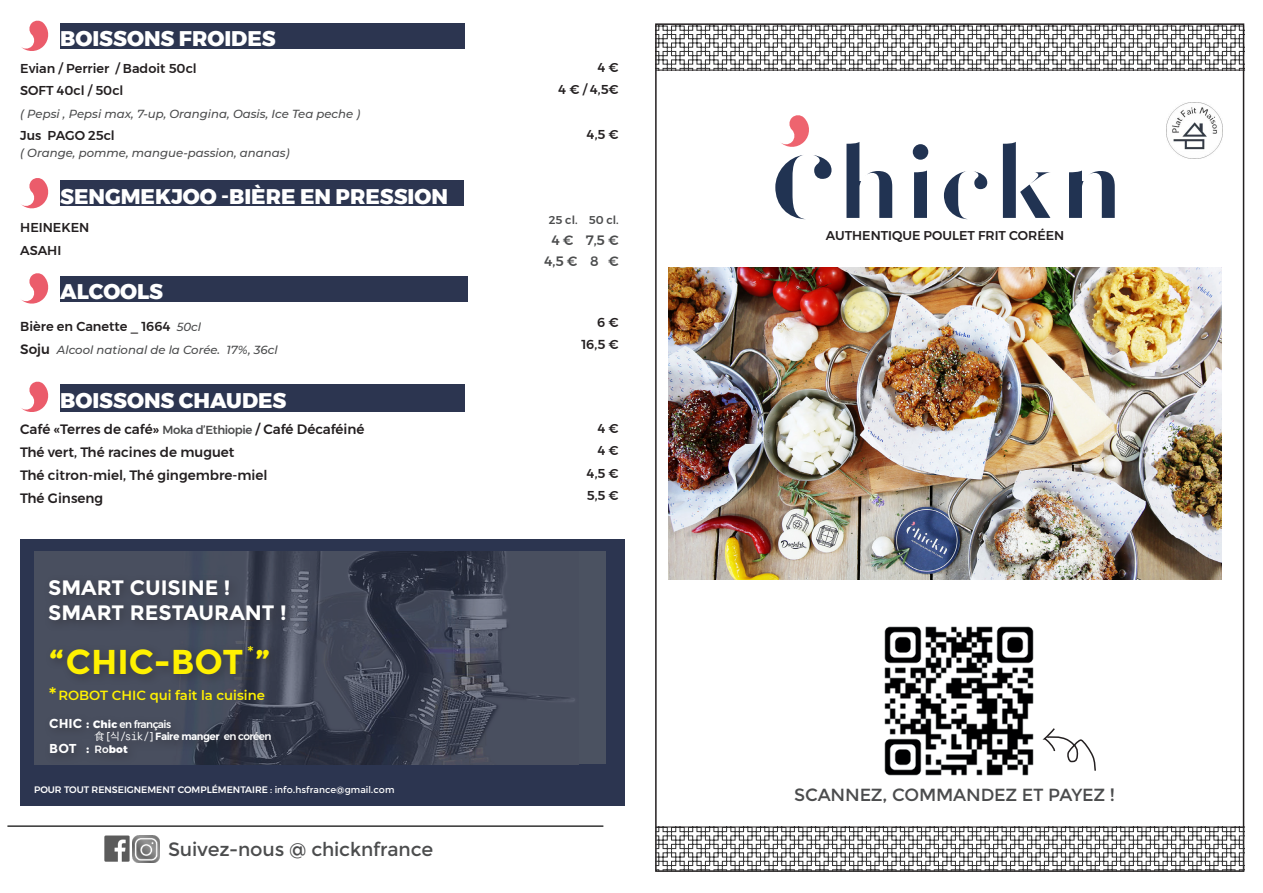
<style>
.page{position:relative;width:1263px;height:893px;background:#fff}
.page>*{position:absolute;margin:0;border:0;box-sizing:border-box;transform-origin:0 0}
.t1{font:700 34.5px "Montserrat";color:#fff101}
.t2{font:800 21.15px "Montserrat";color:#fff}
.t3{font:700 20.85px "Montserrat";color:#fff}
.t4{font:19.05px "Montserrat";letter-spacing:-.01em;color:#4b4c4d}
.t5{font:17.55px "Montserrat";letter-spacing:-.01em;color:#4b4c4d}
.t6{font:17.25px "Montserrat";color:#fff101}
.t7{font:500 13.5px "Montserrat";color:#231f20}
.t8{font:500 13.5px "Montserrat";color:#4b4c4d}
.t9{font:600 13.2px "Montserrat";color:#fff101}
.t10{font:500 12.9px "Montserrat";color:#231f20}
.t11{font:700 12.9px "Montserrat";color:#fff}
.t12{font:500 12.75px "Montserrat";color:#231f20}
.t13{font:italic 500 11.7px "Montserrat";color:#4b4c4d}
.t14{font:500 11.25px "Montserrat";color:#4b4c4d}
.t15{font:700 10.5px "Montserrat";letter-spacing:-.05em;color:#fff}
.t16{font:500 10.5px "Montserrat";letter-spacing:-.05em;color:#fff}
.t17{font:500 9.3px "Montserrat";color:#fff}
.s1{font-style:italic;font-size:11.7px;color:#4b4c4d}
.s2{font-style:normal;font-size:13.5px;color:#231f20}
.s3{font-size:11.7px;color:#4b4c4d}
.s4{font-size:17.25px}
.s5{font-weight:700;font-size:12.9px}
.s6{font-weight:800}
.s7{font-family:"Sim Song"}
.s8{font-weight:400}
.s9{font-family:"Elice Digital Baeum OTF";font-weight:400}
.s10{font-weight:500}
.s11{font-weight:500;font-size:10.5px}
.s12{font-weight:800;font-size:10.5px}
</style>
<div class="page">
<svg style="left:658px;top:26px;width:583px;height:44px"></svg>
<hr style="left:656px;top:70px;width:589px;height:1px;background:#231f20">
<svg style="left:655px;top:827px;width:589px;height:45px"></svg>
<hr style="left:7px;top:825px;width:596px;height:2px;background:#333">
<hr style="left:656px;top:827px;width:589px;height:1px;background:#231f20">
<img style="left:104px;top:836px;width:25px;height:25px">
<img style="left:133px;top:836px;width:26px;height:26px">
<img style="left:884px;top:626px;width:150px;height:150px">
<div style="left:60px;top:23px;width:405px;height:26px;background:#2c3550"></div>
<svg style="left:21px;top:20px;width:28px;height:31px"></svg>
<div style="left:60px;top:276px;width:408px;height:26px;background:#2c3550"></div>
<svg style="left:21px;top:273px;width:28px;height:31px"></svg>
<div style="left:60px;top:384px;width:405px;height:27px;background:#2c3550"></div>
<svg style="left:21px;top:381px;width:28px;height:31px"></svg>
<div style="left:60px;top:181px;width:403px;height:25px;background:#2c3550"></div>
<svg style="left:21px;top:178px;width:28px;height:31px"></svg>
<div style="left:20px;top:539px;width:605px;height:267px;background:#2c3550"></div>
<div style="left:34px;top:552px;width:572px;height:212px;background:#494f5f"></div>
<img style="left:186px;top:552px;width:389px;height:212px">
<div style="left:44px;top:575px;width:253px;height:57px;background:#231f20;opacity:.43"></div>
<div style="left:45px;top:641px;width:236px;height:45px;background:#231f20;opacity:.43"></div>
<div style="left:44px;top:713px;width:239px;height:52px;background:#231f20;opacity:.43"></div>
<img style="left:669px;top:268px;width:552px;height:311px">
<img style="left:1166px;top:102px;width:57px;height:57px">
<svg style="left:813px;top:155px;width:18px;height:24px"></svg>
<svg style="left:775px;top:155px;width:29px;height:64px"></svg>
<svg style="left:846px;top:142px;width:46px;height:76px"></svg>
<svg style="left:914px;top:170px;width:13px;height:48px"></svg>
<div style="left:913px;top:144px;width:15px;height:16px;background:#213352;border-radius:50%"></div>
<svg style="left:944px;top:171px;width:43px;height:48px"></svg>
<svg style="left:1003px;top:142px;width:48px;height:76px"></svg>
<svg style="left:1069px;top:170px;width:46px;height:48px"></svg>
<svg style="left:781px;top:115px;width:28px;height:32px"></svg>
<svg style="left:1042px;top:728px;width:54px;height:43px"></svg>
<p class="t2" style="left:60px;top:22px;width:217px">BOISSONS FROIDES</p>
<p class="t10" style="left:20px;top:58px;width:178px">Evian / Perrier / Badoit 50cl</p>
<p class="t10" style="left:20px;top:80px;width:105px">SOFT 40cl / 50cl</p>
<p class="t13" style="left:20px;top:105px;width:342px">( Pepsi , Pepsi max, 7-up, Orangina, Oasis, Ice Tea peche )</p>
<p class="t10" style="left:20px;top:125px;width:96px">Jus PAGO 25cl</p>
<p class="t13" style="left:20px;top:144px;width:271px">( Orange, pomme, mangue-passion, ananas)</p>
<p class="t2" style="left:60px;top:179px;width:389px">SENGMEKJOO -BIÈRE EN PRESSION</p>
<p class="t10" style="left:20px;top:218px;width:71px">HEINEKEN</p>
<p class="t10" style="left:20px;top:240px;width:43px">ASAHI</p>
<p class="t2" style="left:60px;top:274px;width:104px">ALCOOLS</p>
<p class="t10" style="left:20px;top:317px;width:182px">Bière en Canette _ 1664 <span class="s1">50cl</span></p>
<p class="t13" style="left:20px;top:341px;width:259px"><span class="s2">Soju</span> Alcool national de la Corée. 17%, 36cl</p>
<p class="t2" style="left:60px;top:383px;width:228px">BOISSONS CHAUDES</p>
<p class="t7" style="left:20px;top:419px;width:346px">Café «Terres de café» <span class="s3">Moka d’Ethiopie</span> / Café Décaféiné</p>
<p class="t7" style="left:20px;top:442px;width:216px">Thé vert, Thé racines de muguet</p>
<p class="t7" style="left:20px;top:465px;width:249px">Thé citron-miel, Thé gingembre-miel</p>
<p class="t7" style="left:20px;top:488px;width:85px">Thé Ginseng</p>
<p class="t3" style="left:48px;top:576px;width:184px">SMART CUISINE !</p>
<p class="t3" style="left:48px;top:601px;width:240px">SMART RESTAURANT !</p>
<p class="t1" style="left:49px;top:641px;width:222px">“ CHIC-BOT ”</p>
<p class="t6" style="left:247px;top:642px;width:9px">*</p>
<p class="t9" style="left:49px;top:686px;width:218px"><span class="s4">*</span> ROBOT CHIC qui fait la cuisine</p>
<p class="t16" style="left:49px;top:716px;width:123px"><span class="s5">CHIC :</span> <span class="s6">Chic</span> en français</p>
<p class="t15" style="left:94px;top:730px;width:179px"><span class="s7">食</span> <span class="s8">[</span><span class="s9">식 /sik/</span><span class="s8">]</span> Faire manger <span class="s10">en coréen</span></p>
<p class="t11" style="left:49px;top:741px;width:80px">BOT : <span class="s11">Ro</span><span class="s12">bot</span></p>
<p class="t17" style="left:34px;top:782px;width:362px">POUR TOUT RENSEIGNEMENT COMPLÉMENTAIRE : <span class="s8">info.hsfrance@gmail.com</span></p>
<p class="t4" style="left:168px;top:838px;width:267px">Suivez-nous @ chicknfrance</p>
<p class="t10" style="left:598px;top:57px;width:22px">4 €</p>
<p class="t10" style="left:559px;top:80px;width:62px">4 € / 4,5€</p>
<p class="t10" style="left:587px;top:125px;width:33px">4,5 €</p>
<p class="t14" style="left:549px;top:211px;width:71px">25 cl. 50 cl.</p>
<p class="t8" style="left:552px;top:229px;width:69px">4 € 7,5 €</p>
<p class="t8" style="left:544px;top:251px;width:76px">4,5 € 8 €</p>
<p class="t10" style="left:597px;top:312px;width:23px">6 €</p>
<p class="t10" style="left:581px;top:335px;width:39px">16,5 €</p>
<p class="t10" style="left:598px;top:418px;width:22px">4 €</p>
<p class="t10" style="left:598px;top:441px;width:22px">4 €</p>
<p class="t10" style="left:587px;top:463px;width:33px">4,5 €</p>
<p class="t10" style="left:587px;top:486px;width:33px">5,5 €</p>
<p class="t12" style="left:826px;top:226px;width:240px">AUTHENTIQUE POULET FRIT CORÉEN</p>
<p class="t5" style="left:794px;top:784px;width:322px">SCANNEZ, COMMANDEZ ET PAYEZ !</p>
</div>
